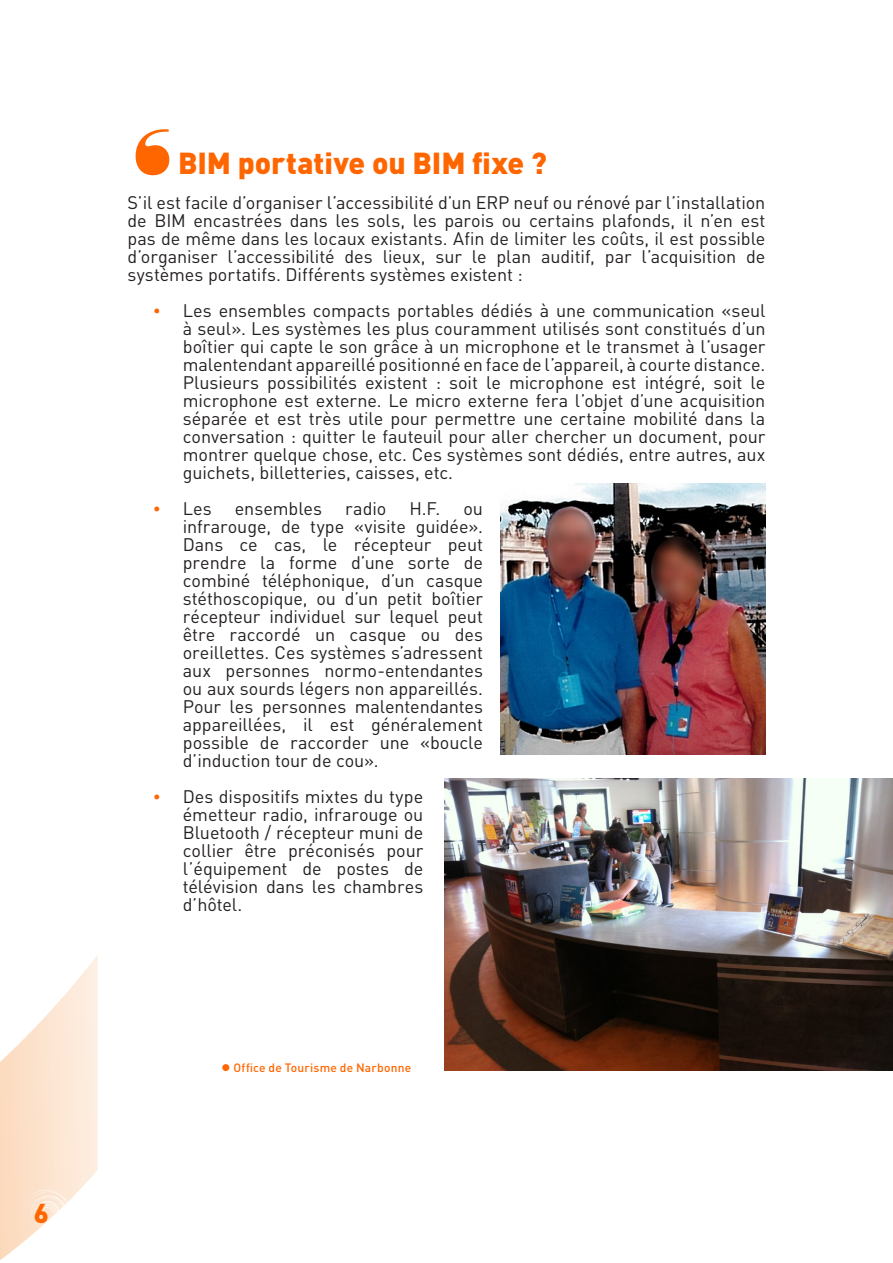
<style>
.page{position:relative;width:893px;height:1263px;background:#fff}
.page>*{position:absolute;margin:0;border:0;box-sizing:border-box;transform-origin:0 0}
.Texte_courant_4mm_av{font:900 30px "DIN";letter-spacing:-.005em;color:#f60}
.t1{font:900 27px "DIN";color:#f60}
.Texte_courant_4mm_av-2{font:18px/18px "DIN";letter-spacing:-.005em;color:#231f20;text-align:justify}
.Texte_courant{font:500 12px "DIN";letter-spacing:.015em;color:#f60}
</style>
<div class="page">
<svg style="left:0;top:955px;width:98px;height:305px"></svg>
<div style="left:38px;top:1207px;width:20px;height:17px;background:#fff;opacity:.75"></div>
<div style="left:38px;top:1203px;width:20px;height:5px;background:#231f20;opacity:.75"></div>
<div style="left:39px;top:1205px;width:18px;height:17px;background:#fff;opacity:.75"></div>
<div style="left:41px;top:1206px;width:14px;height:15px;background:#fff;opacity:.75"></div>
<div style="left:41px;top:1207px;width:12px;height:12px;border:1px solid #fff;border-radius:50%"></div>
<div style="left:40px;top:1208px;width:14px;height:13px;background:#fff;opacity:.75"></div>
<img style="left:445px;top:779px;width:448px;height:292px">
<img style="left:500px;top:483px;width:266px;height:271px">
<h2 class="t1" style="left:34px;top:1195px;width:17px">6</h2>
<p class="Texte_courant_4mm_av" style="left:178px;top:143px;width:370px">BIM portative ou BIM fixe ?</p>
<p class="Texte_courant_4mm_av-2" style="left:128px;top:193px;width:639px">S’il est facile d’organiser l’accessibilité d’un ERP neuf ou rénové par l’installation de BIM encastrées dans les sols, les parois ou certains plafonds, il n’en est pas de même dans les locaux existants. Afin de limiter les coûts, il est possible d’organiser l’accessibilité des lieux, sur le plan auditif, par l’acquisition de systèmes portatifs. Différents systèmes existent :</p>
<p class="Texte_courant_4mm_av-2" style="left:183px;top:301px;width:584px">Les ensembles compacts portables dédiés à une communication «seul à seul». Les systèmes les plus couramment utilisés sont constitués d’un boîtier qui capte le son grâce à un microphone et le transmet à l’usager malentendant appareillé positionné en face de l’appareil, à courte distance.<br>Plusieurs possibilités existent : soit le microphone est intégré, soit le microphone est externe. Le micro externe fera l’objet d’une acquisition séparée et est très utile pour permettre une certaine mobilité dans la conversation : quitter le fauteuil pour aller chercher un document, pour montrer quelque chose, etc. Ces systèmes sont dédiés, entre autres, aux guichets, billetteries, caisses, etc.</p>
<p class="Texte_courant_4mm_av-2" style="left:183px;top:499px;width:30px">Les</p>
<p class="Texte_courant_4mm_av-2" style="left:235px;top:499px;width:89px">ensembles</p>
<p class="Texte_courant_4mm_av-2" style="left:345px;top:499px;width:43px">radio</p>
<p class="Texte_courant_4mm_av-2" style="left:409px;top:499px;width:32px">H.F.</p>
<p class="Texte_courant_4mm_av-2" style="left:183px;top:499px;width:302px;text-indent:281px">ou infrarouge, de type «visite guidée».<br>Dans ce cas, le récepteur peut prendre la forme d’une sorte de combiné téléphonique, d’un casque stéthoscopique, ou d’un petit boîtier récepteur individuel sur lequel peut être raccordé un casque ou des oreillettes. Ces systèmes s’adressent aux personnes normo-entendantes ou aux sourds légers non appareillés.<br>Pour les personnes malentendantes appareillées, il est généralement possible de raccorder une «boucle d’induction tour de cou».</p>
<p class="Texte_courant_4mm_av-2" style="left:183px;top:787px;width:242px">Des dispositifs mixtes du type émetteur radio, infrarouge ou Bluetooth / récepteur muni de collier être préconisés pour l’équipement de postes de télévision dans les chambres d’hôtel.</p>
<p class="Texte_courant" style="left:222px;top:1060px;width:191px">● Office de Tourisme de Narbonne</p>
</div>
